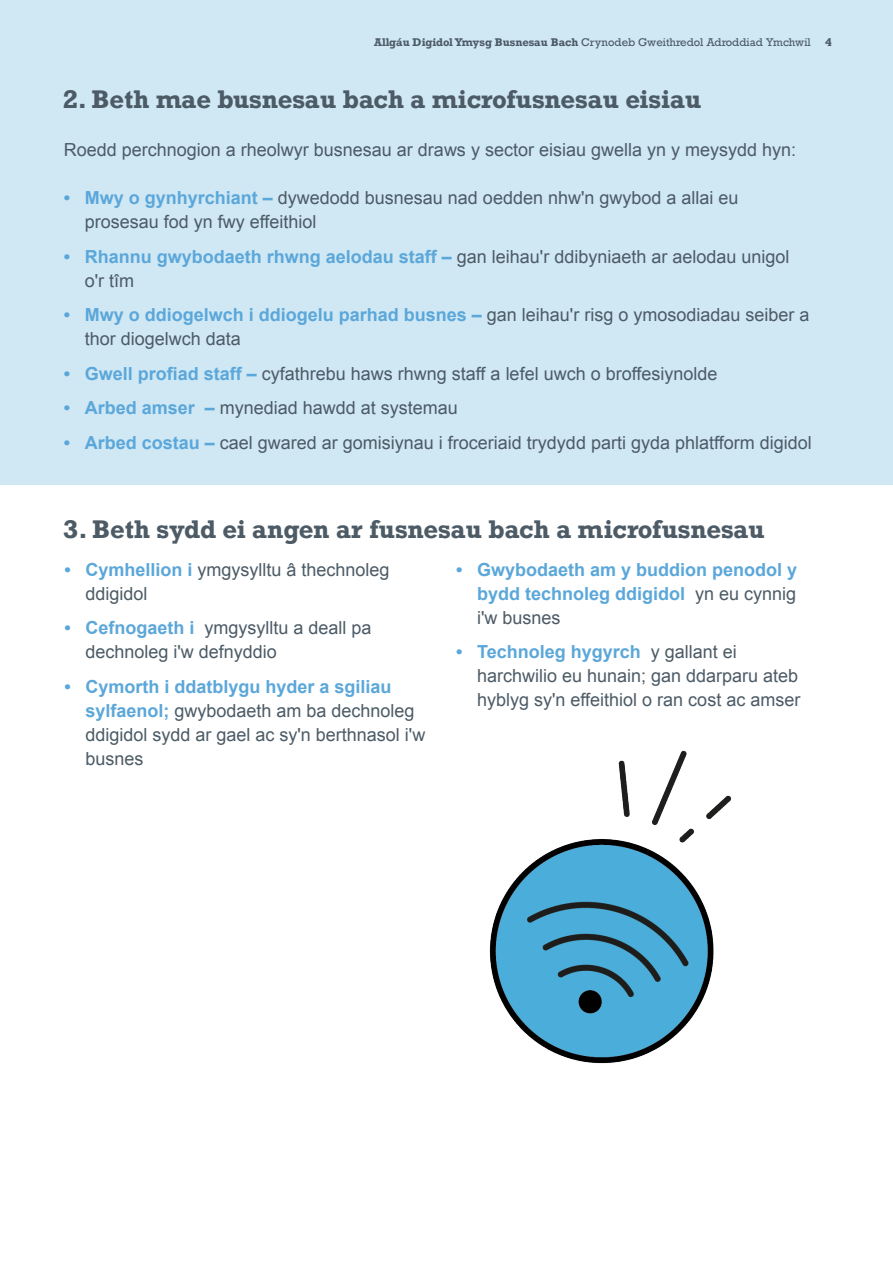
<style>
.page{position:relative;width:893px;height:1263px;background:#fff}
.page>*{position:absolute;margin:0;border:0;box-sizing:border-box;transform-origin:0 0}
.t1{font:700 24px "Rockwell";color:#4c5b66}
.t2{font:18px/24px "Arial";color:#4c5b66}
.t3{font:700 18px/24px "Arial";color:#5ba7da;text-align:justify}
.t4{font:10.5px "Rockwell";color:#4c5b66}
.t5{font:700 10.5px "Rockwell";color:#4c5b66}
.s1{font-weight:700}
.s2{font-weight:700;color:#5ba7da}
.s3{font-weight:400;color:#4c5b66}
</style>
<div class="page">
<div style="left:0;top:0;width:893px;height:484px;background:#d0e8f4"></div>
<img style="left:489px;top:750px;width:242px;height:314px">
<p class="t4" style="left:374px;top:36px;width:438px"><span class="s1">Allgáu Digidol Ymysg Busnesau Bach</span> Crynodeb Gweithredol Adroddiad Ymchwil</p>
<p class="t5" style="left:825px;top:35px;width:8px">4</p>
<h1 class="t1" style="left:63px;top:84px;width:640px">2. Beth mae busnesau bach a microfusnesau eisiau</h1>
<p class="t2" style="left:64px;top:138px;width:734px">Roedd perchnogion a rheolwyr busnesau ar draws y sector eisiau gwella yn y meysydd hyn:</p>
<p class="t2" style="left:85px;top:186px;width:655px;text-indent:-21px"><span class="s2">• Mwy o gynhyrchiant –</span> dywedodd busnesau nad oedden nhw'n gwybod a allai eu prosesau fod yn fwy effeithiol</p>
<p class="t2" style="left:85px;top:245px;width:706px;text-indent:-21px"><span class="s2">• Rhannu gwybodaeth rhwng aelodau staff –</span> gan leihau'r ddibyniaeth ar aelodau unigol o'r tîm</p>
<p class="t2" style="left:85px;top:303px;width:726px;text-indent:-21px"><span class="s2">• Mwy o ddiogelwch i ddiogelu parhad busnes –</span> gan leihau'r risg o ymosodiadau seiber a thor diogelwch data</p>
<p class="t2" style="left:64px;top:362px;width:655px"><span class="s2">• Gwell profiad staff –</span> cyfathrebu haws rhwng staff a lefel uwch o broffesiynolde</p>
<p class="t2" style="left:64px;top:396px;width:396px"><span class="s2">• Arbed amser –</span> mynediad hawdd at systemau</p>
<p class="t2" style="left:64px;top:431px;width:749px"><span class="s2">• Arbed costau –</span> cael gwared ar gomisiynau i froceriaid trydydd parti gyda phlatfform digidol</p>
<h1 class="t1" style="left:63px;top:514px;width:703px">3. Beth sydd ei angen ar fusnesau bach a microfusnesau</h1>
<p class="t2" style="left:85px;top:558px;width:306px;text-indent:-21px"><span class="s2">• Cymhellion i</span> ymgysylltu â thechnoleg ddigidol</p>
<p class="t2" style="left:85px;top:616px;width:288px;text-indent:-21px"><span class="s2">• Cefnogaeth i</span> ymgysylltu a deall pa dechnoleg i'w defnyddio</p>
<p class="t2" style="left:85px;top:675px;width:342px;text-indent:-21px"><span class="s2">• Cymorth i ddatblygu hyder a sgiliau sylfaenol;</span> gwybodaeth am ba dechnoleg ddigidol sydd ar gael ac sy'n berthnasol i'w busnes</p>
<p class="t3" style="left:477px;top:558px;width:322px;text-indent:-21px">• Gwybodaeth am y buddion penodol y bydd technoleg ddigidol <span class="s3">yn eu cynnig i'w busnes</span></p>
<p class="t2" style="left:477px;top:640px;width:325px;text-indent:-21px"><span class="s2">• Technoleg hygyrch</span> y gallant ei harchwilio eu hunain; gan ddarparu ateb hyblyg sy'n effeithiol o ran cost ac amser</p>
</div>
